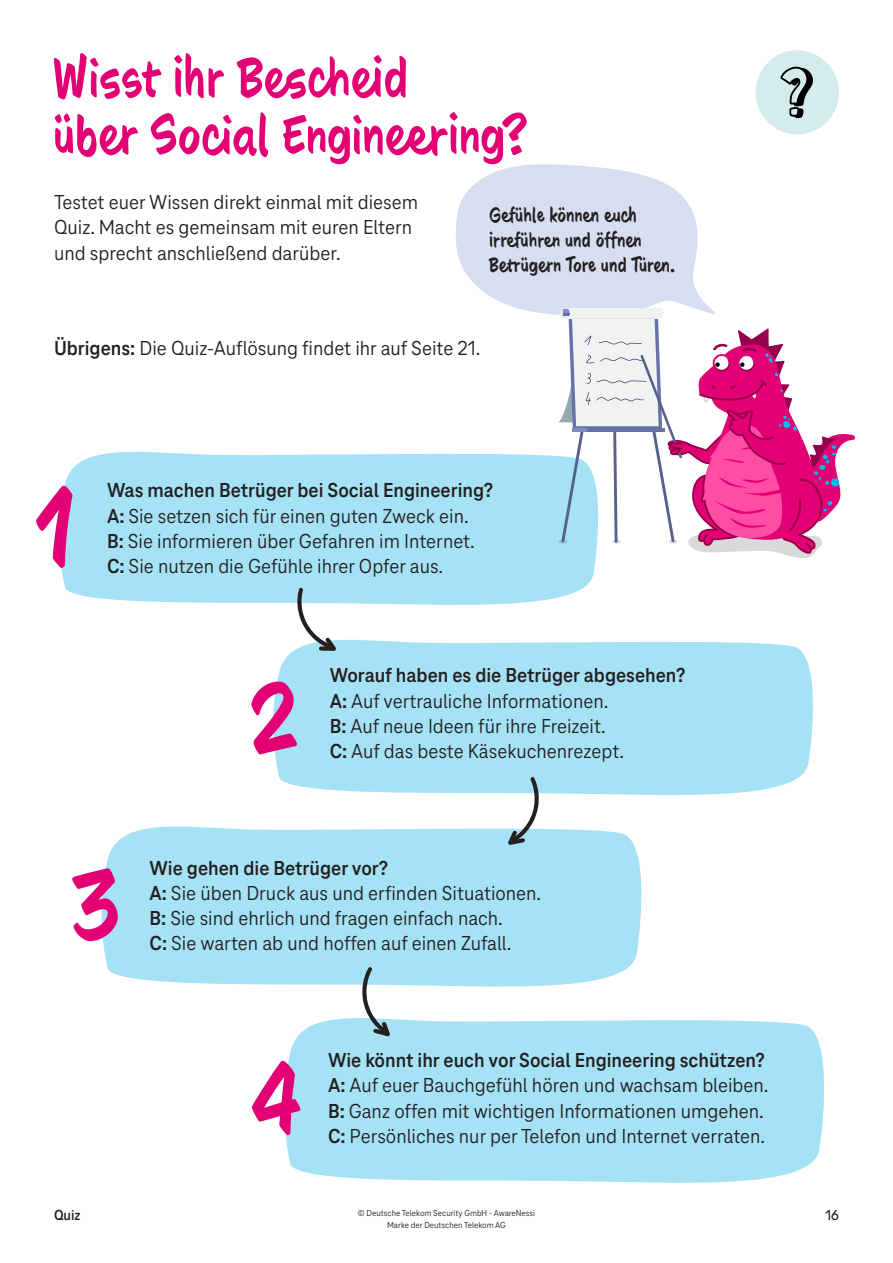
<style>
.page{position:relative;width:893px;height:1263px;background:#fff}
.page>*{position:absolute;margin:0;border:0;box-sizing:border-box;transform-origin:0 0}
.t1{font:700 105px "Tele Neo Marker";color:#e20074}
.t2{font:700 57px/57px "Tele Neo Marker";letter-spacing:.025em;color:#e20074}
.t3{font:21px/25.2px "Tele Neo";color:#231f20}
.t4{font:700 21px/25.2px "Tele Neo Marker";letter-spacing:.03em;color:#231f20}
.t5{font:700 15px "Tele Neo";color:#231f20}
.t6{font:500 15px "Tele Neo";color:#231f20}
.t7{font:9px/12px "Tele Neo";color:#231f20;text-align:center}
.s1{font-weight:700}
</style>
<div class="page">
<div style="left:756px;top:50px;width:83px;height:84px;background:#d4edec;border-radius:50%"></div>
<svg style="left:780px;top:67px;width:33px;height:51px"></svg>
<div style="left:61px;top:451px;width:535px;height:154px;background:#a6e2f6"></div>
<div style="left:101px;top:826px;width:541px;height:161px;background:#a6e2f6"></div>
<div style="left:273px;top:639px;width:540px;height:156px;background:#a6e2f6"></div>
<div style="left:284px;top:1018px;width:541px;height:165px;background:#a6e2f6"></div>
<svg style="left:453px;top:164px;width:402px;height:394px"></svg>
<svg style="left:297px;top:588px;width:39px;height:63px"></svg>
<svg style="left:508px;top:777px;width:31px;height:68px"></svg>
<svg style="left:362px;top:967px;width:28px;height:69px"></svg>
<svg style="left:59px;top:483px;width:14px;height:85px"></svg>
<h2 class="t2" style="left:54px;top:48px;width:476px">Wisst ihr Bescheid<br>über Social Engineering?</h2>
<p class="t3" style="left:54px;top:190px;width:366px">Testet euer Wissen direkt einmal mit diesem<br>Quiz. Macht es gemeinsam mit euren Eltern und sprecht anschließend darüber.</p>
<p class="t4" style="left:490px;top:202px;width:187px">Gefühle können euch irreführen und öffnen<br>Betrügern Tore und Türen.</p>
<p class="t3" style="left:54px;top:335px;width:428px"><span class="s1">Übrigens:</span> Die Quiz-Auflösung findet ihr auf Seite 21.</p>
<p class="t3" style="left:107px;top:478px;width:388px"><span class="s1">Was machen Betrüger bei Social Engineering?<br>A:</span> Sie setzen sich für einen guten Zweck ein.<br><span class="s1">B:</span> Sie informieren über Gefahren im Internet.<br><span class="s1">C:</span> Sie nutzen die Gefühle ihrer Opfer aus.</p>
<h1 class="t1" style="left:251px;top:650px;width:46px">2</h1>
<p class="t3" style="left:330px;top:663px;width:357px"><span class="s1">Worauf haben es die Betrüger abgesehen?<br>A:</span> Auf vertrauliche Informationen.<br><span class="s1">B:</span> Auf neue Ideen für ihre Freizeit.<br><span class="s1">C:</span> Auf das beste Käsekuchenrezept.</p>
<h1 class="t1" style="left:73px;top:838px;width:47px">3</h1>
<p class="t3" style="left:150px;top:855px;width:393px"><span class="s1">Wie gehen die Betrüger vor?<br>A:</span> Sie üben Druck aus und erfinden Situationen.<br><span class="s1">B:</span> Sie sind ehrlich und fragen einfach nach.<br><span class="s1">C:</span> Sie warten ab und hoffen auf einen Zufall.</p>
<p class="t5" style="left:54px;top:1207px;width:28px">Quiz</p>
<h1 class="t1" style="left:252px;top:1031px;width:50px">4</h1>
<p class="t3" style="left:328px;top:1048px;width:442px"><span class="s1">Wie könnt ihr euch vor Social Engineering schützen?<br>A:</span> Auf euer Bauchgefühl hören und wachsam bleiben.<br><span class="s1">B:</span> Ganz offen mit wichtigen Informationen umgehen.<br><span class="s1">C:</span> Persönliches nur per Telefon und Internet verraten.</p>
<p class="t7" style="left:358px;top:1207px;width:179px">© Deutsche Telekom Security GmbH - AwareNessi<br>Marke der Deutschen Telekom AG</p>
<p class="t6" style="left:825px;top:1207px;width:15px">16</p>
</div>
